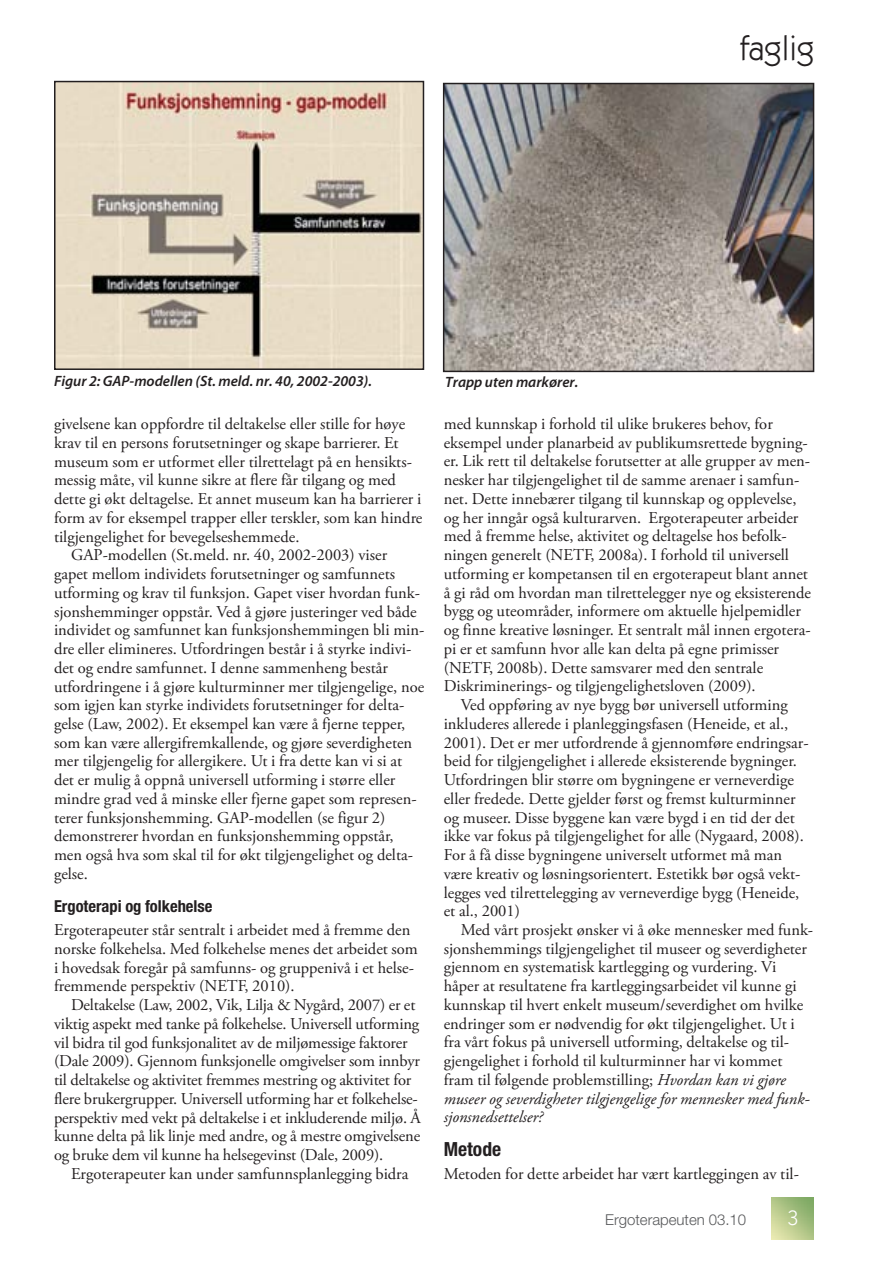
<style>
.page{position:relative;width:893px;height:1263px;background:#fff}
.page>*{position:absolute;margin:0;border:0;box-sizing:border-box;transform-origin:0 0}
.t1{font:34.5px "Itc Kabel";color:#231f20}
.t2{font:21px "Itc Kabel";color:#fff}
.t3{font:700 condensed 19.5px "Helvetica Neue";color:#231f20}
.t4{font:16.5px/18.8px "Adobe Garamond Pro";color:#231f20}
.t5{font:700 condensed 16.5px "Helvetica Neue";color:#231f20}
.t6{font:italic 600 15px "Myriad Pro";color:#231f20}
.t7{font:300 15px "Helvetica Neue";color:#58595b}
.s1{font-style:italic}
</style>
<div class="page">
<img style="left:771px;top:1197px;width:43px;height:42px">
<img style="left:57px;top:84px;width:364px;height:283px">
<div style="left:54px;top:81px;width:370px;height:289px;border:2px solid #231f20"></div>
<img style="left:446px;top:86px;width:365px;height:283px">
<div style="left:443px;top:83px;width:371px;height:289px;border:2px solid #231f20"></div>
<p class="t6" style="left:54px;top:376px;width:319px">Figur 2: GAP-modellen (St. meld. nr. 40, 2002-2003).</p>
<p class="t6" style="left:445px;top:376px;width:135px">Trapp uten markører.</p>
<h1 class="t1" style="left:740px;top:35px;width:76px">faglig</h1>
<p class="t4" style="left:54px;top:416px;width:353px">givelsene kan oppfordre til deltakelse eller stille for høye</p>
<p class="t4" style="left:54px;top:435px;width:346px">krav til en persons forutsetninger og skape barrierer. Et</p>
<p class="t4" style="left:54px;top:453px;width:359px">museum som er utformet eller tilrettelagt på en hensikts-</p>
<p class="t4" style="left:54px;top:472px;width:343px">messig måte, vil kunne sikre at flere får tilgang og med</p>
<p class="t4" style="left:54px;top:491px;width:369px">dette gi økt deltagelse. Et annet museum kan ha barrierer i</p>
<p class="t4" style="left:54px;top:510px;width:370px">form av for eksempel trapper eller terskler, som kan hindre</p>
<p class="t4" style="left:54px;top:528px;width:247px">tilgjengelighet for bevegelseshemmede.</p>
<p class="t4" style="left:71px;top:547px;width:318px">GAP-modellen (St.meld. nr. 40, 2002-2003) viser</p>
<p class="t4" style="left:54px;top:566px;width:343px">gapet mellom individets forutsetninger og samfunnets</p>
<p class="t4" style="left:54px;top:585px;width:368px">utforming og krav til funksjon. Gapet viser hvordan funk-</p>
<p class="t4" style="left:54px;top:603px;width:364px">sjonshemminger oppstår. Ved å gjøre justeringer ved både</p>
<p class="t4" style="left:54px;top:622px;width:372px">individet og samfunnet kan funksjonshemmingen bli min-</p>
<p class="t4" style="left:54px;top:641px;width:359px">dre eller elimineres. Utfordringen består i å styrke indivi-</p>
<p class="t4" style="left:54px;top:660px;width:335px">det og endre samfunnet. I denne sammenheng består</p>
<p class="t4" style="left:54px;top:678px;width:372px">utfordringene i å gjøre kulturminner mer tilgjengelige, noe</p>
<p class="t4" style="left:54px;top:697px;width:352px">som igjen kan styrke individets forutsetninger for delta-</p>
<p class="t4" style="left:54px;top:716px;width:353px">gelse (Law, 2002). Et eksempel kan være å fjerne tepper,</p>
<p class="t4" style="left:54px;top:735px;width:360px">som kan være allergifremkallende, og gjøre severdigheten</p>
<p class="t4" style="left:54px;top:753px;width:350px">mer tilgjengelig for allergikere. Ut i fra dette kan vi si at</p>
<p class="t4" style="left:54px;top:772px;width:343px">det er mulig å oppnå universell utforming i større eller</p>
<p class="t4" style="left:54px;top:791px;width:364px">mindre grad ved å minske eller fjerne gapet som represen-</p>
<p class="t4" style="left:54px;top:810px;width:333px">terer funksjonshemming. GAP-modellen (se figur 2)</p>
<p class="t4" style="left:54px;top:828px;width:341px">demonstrerer hvordan en funksjonshemming oppstår,</p>
<p class="t4" style="left:54px;top:847px;width:361px">men også hva som skal til for økt tilgjengelighet og delta-</p>
<p class="t4" style="left:54px;top:866px;width:35px">gelse.</p>
<p class="t5" style="left:54px;top:900px;width:160px">Ergoterapi og folkehelse</p>
<p class="t4" style="left:54px;top:922px;width:365px">Ergoterapeuter står sentralt i arbeidet med å fremme den norske folkehelsa. Med folkehelse menes det arbeidet som i hovedsak foregår på samfunns- og gruppenivå i et helse&shy;fremmende perspektiv (NETF, 2010).</p>
<p class="t4" style="left:54px;top:997px;width:368px;text-indent:17px">Deltakelse (Law, 2002, Vik, Lilja &amp; Nygård, 2007) er et viktig aspekt med tanke på folkehelse. Universell utforming vil bidra til god funksjonalitet av de miljømessige faktorer (Dale 2009). Gjennom funksjonelle omgivelser som innbyr til deltakelse og aktivitet fremmes mestring og aktivitet for flere brukergrupper. Universell utforming har et folkehelse&shy;perspektiv med vekt på deltakelse i et inkluderende miljø. Å kunne delta på lik linje med andre, og å mestre omgivelsene og bruke dem vil kunne ha helsegevinst (Dale, 2009).</p>
<p class="t4" style="left:71px;top:1166px;width:339px">Ergoterapeuter kan under samfunnsplanlegging bidra</p>
<p class="t4" style="left:444px;top:416px;width:369px">med kunnskap i forhold til ulike brukeres behov, for eksempel under planarbeid av publikumsrettede bygning&shy;er. Lik rett til deltakelse forutsetter at alle grupper av men&shy;nesker har tilgjengelighet til de samme arenaer i samfun&shy;net. Dette innebærer tilgang til kunnskap og opplevelse, og her inngår også kulturarven. Ergoterapeuter arbeider med å fremme helse, aktivitet og deltagelse hos befolk&shy;ningen generelt (NETF, 2008a). I forhold til universell utforming er kompetansen til en ergoterapeut blant annet å gi råd om hvordan man tilrettelegger nye og eksisterende bygg og uteområder, informere om aktuelle hjelpemidler og finne kreative løsninger. Et sentralt mål innen ergotera&shy;pi er et samfunn hvor alle kan delta på egne primisser (NETF, 2008b). Dette samsvarer med den sentrale Diskriminerings- og tilgjengelighetsloven (2009).</p>
<p class="t4" style="left:444px;top:697px;width:366px;text-indent:17px">Ved oppføring av nye bygg bør universell utforming inkluderes allerede i planleggingsfasen (Heneide, et al., 2001). Det er mer utfordrende å gjennomføre endringsar&shy;beid for tilgjengelighet i allerede eksisterende bygninger.<br>Utfordringen blir større om bygningene er verneverdige eller fredede. Dette gjelder først og fremst kulturminner og museer. Disse byggene kan være bygd i en tid der det ikke var fokus på tilgjengelighet for alle (Nygaard, 2008).<br>For å få disse bygningene universelt utformet må man være kreativ og løsningsorientert. Estetikk bør også vekt&shy;legges ved tilrettelegging av verneverdige bygg (Heneide, et al., 2001)</p>
<p class="t4" style="left:444px;top:922px;width:371px;text-indent:17px">Med vårt prosjekt ønsker vi å øke mennesker med funk&shy;sjonshemmings tilgjengelighet til museer og severdigheter gjennom en systematisk kartlegging og vurdering. Vi håper at resultatene fra kartleggingsarbeidet vil kunne gi kunnskap til hvert enkelt museum/severdighet om hvilke endringer som er nødvendig for økt tilgjengelighet. Ut i fra vårt fokus på universell utforming, deltakelse og til&shy;gjengelighet i forhold til kulturminner har vi kommet fram til følgende problemstilling; <span class="s1">Hvordan kan vi gjøre museer og severdigheter tilgjengelige for mennesker med funk&shy;sjonsnedsettelser?</span></p>
<p class="t3" style="left:444px;top:1142px;width:59px">Metode</p>
<p class="t4" style="left:444px;top:1166px;width:357px">Metoden for dette arbeidet har vært kartleggingen av til-</p>
<p class="t7" style="left:605px;top:1214px;width:143px">Ergoterapeuten 03.10</p>
<p class="t2" style="left:788px;top:1209px;width:12px">3</p>
</div>
